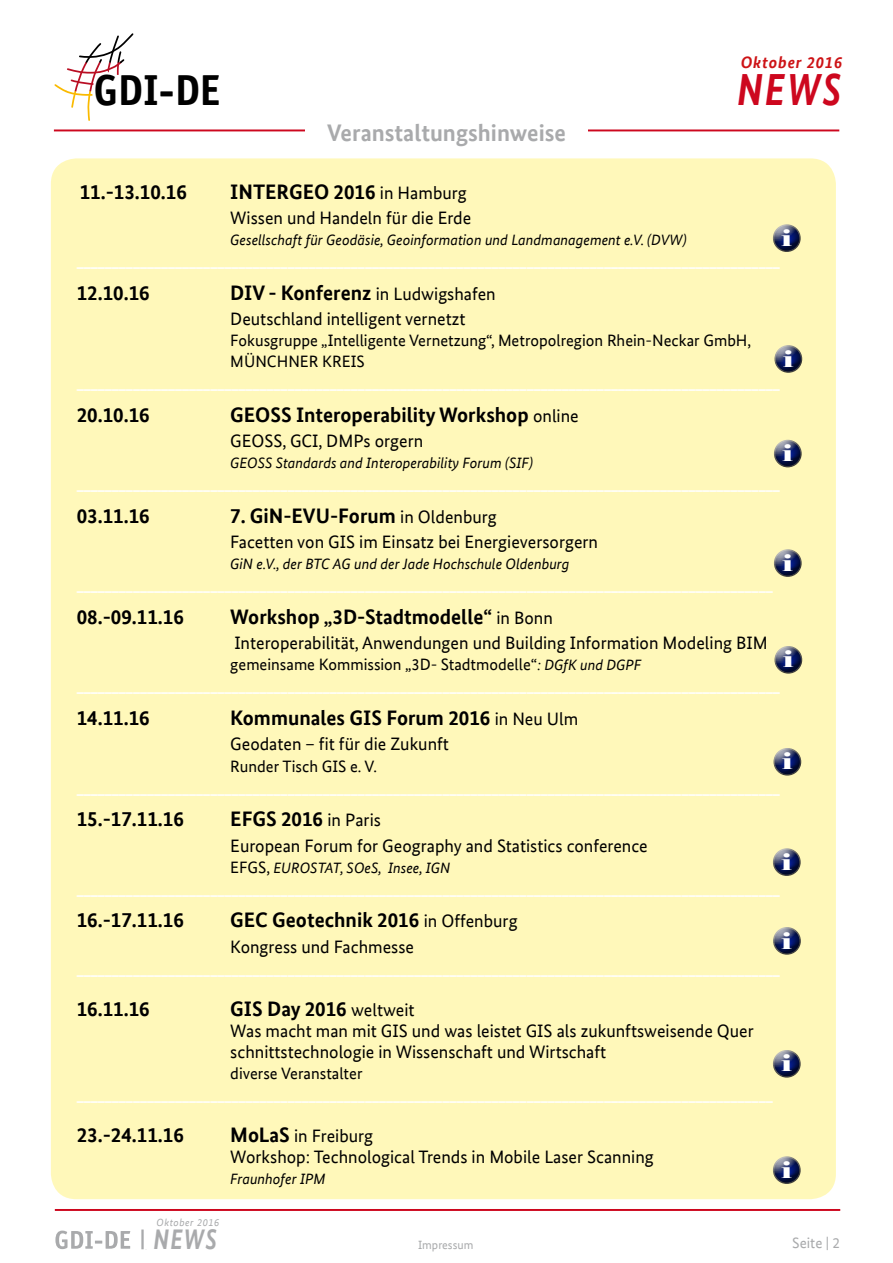
<style>
.page{position:relative;width:893px;height:1263px;background:#fff}
.page>*{position:absolute;margin:0;border:0;box-sizing:border-box;transform-origin:0 0}
.t1{font:italic 700 45px "Bundes Sans Web";color:#cd071e;scale:.85 1}
.t2{font:700 43.5px "Officina Sans";color:#000}
.t3{font:italic 700 28.35px "Bundes Sans Web";color:#a9aaac;scale:.82 1}
.t4{font:700 24px "Bundes Sans Web";color:#a9aaac}
.t5{font:22.95px "Elephant";color:#fff;scale:1.35 1}
.Inhaltsverzeichnis-Ü{font:700 21px "Bundes Sans Web";color:#000}
.Inhaltsverzeichnis-Ü-2{font:18px/21px "Bundes Sans Web";color:#000}
.Inhaltsverzeichnis-Ü-3{font:700 16.5px "Bundes Sans Web";color:#fff}
.Inhaltsverzeichnis-Ü-4{font:16.5px "Bundes Sans Web";color:#000}
.t6{font:italic 700 16.5px "Bundes Sans Web";letter-spacing:.05em;color:#cd1316}
.Inhaltsverzeichnis-Ü-5{font:italic 15px "Bundes Sans Web";color:#000}
.t7{font:15px "Bundes Sans Web";color:#a9aaac}
.t8{font:12px "Bundes Sans Web";color:#a9aaac}
.t9{font:italic 10.35px "Bundes Sans Web";letter-spacing:.05em;color:#a9aaac}
.s1{font-weight:400;font-size:18px}
.s2{font-weight:700;font-size:21px}
.s3{font-style:italic;font-size:15px}
.s4{font-style:normal;font-size:16.5px}
</style>
<div class="page">
<div style="left:51px;top:158px;width:785px;height:1041px;background:#fff8ba;border-radius:26px"></div>
<hr style="left:54px;top:129px;width:785px;height:2px;background:#cd071e">
<svg style="left:54px;top:33px;width:80px;height:88px"></svg>
<hr style="left:55px;top:1209px;width:785px;height:2px;background:#cd071e">
<svg style="left:151px;top:1199px;width:69px;height:12px"></svg>
<svg style="left:55px;top:1229px;width:89px;height:21px"></svg>
<div style="left:766px;top:224px;width:45px;height:29px;background:#000;opacity:.75"></div>
<div style="left:766px;top:848px;width:45px;height:29px;background:#000;opacity:.75"></div>
<div style="left:766px;top:927px;width:46px;height:29px;background:#000;opacity:.75"></div>
<div style="left:766px;top:1050px;width:45px;height:29px;background:#000;opacity:.75"></div>
<div style="left:768px;top:345px;width:45px;height:29px;background:#000;opacity:.75"></div>
<div style="left:768px;top:646px;width:45px;height:29px;background:#000;opacity:.75"></div>
<div style="left:767px;top:549px;width:45px;height:29px;background:#000;opacity:.75"></div>
<div style="left:766px;top:1156px;width:45px;height:29px;background:#000;opacity:.75"></div>
<div style="left:767px;top:440px;width:45px;height:29px;background:#000;opacity:.75"></div>
<div style="left:767px;top:748px;width:45px;height:29px;background:#000;opacity:.75"></div>
<div style="left:305px;top:115px;width:283px;height:33px;background:#fff"></div>
<p class="t6" style="left:741px;top:53px;width:103px">Oktober 2016</p>
<h2 class="t2" style="left:93px;top:63px;width:128px">GDI-DE</h2>
<h1 class="t1" style="left:737px;top:63px;width:124px">NEWS</h1>
<p class="t4" style="left:327px;top:119px;width:240px">Veranstaltungshinweise</p>
<p class="Inhaltsverzeichnis-Ü" style="left:80px;top:180px;width:109px">11.-13.10.16</p>
<p class="Inhaltsverzeichnis-Ü" style="left:230px;top:180px;width:238px">INTERGEO 2016 <span class="s1">in Hamburg</span></p>
<p class="Inhaltsverzeichnis-Ü-2" style="left:230px;top:208px;width:242px">Wissen und Handeln für die Erde</p>
<p class="Inhaltsverzeichnis-Ü-5" style="left:230px;top:232px;width:458px">Gesellschaft für Geodäsie, Geoinformation und Landmanagement e.V. (DVW)</p>
<p class="Inhaltsverzeichnis-Ü-3" style="left:77px;top:251px;width:704px">____________________________________________________________________________________________________</p>
<p class="Inhaltsverzeichnis-Ü" style="left:77px;top:281px;width:74px">12.10.16</p>
<p class="Inhaltsverzeichnis-Ü-2" style="left:230px;top:283px;width:267px"><span class="s2">DIV - Konferenz</span> in Ludwigshafen</p>
<p class="Inhaltsverzeichnis-Ü-2" style="left:230px;top:309px;width:237px">Deutschland intelligent vernetzt</p>
<p class="Inhaltsverzeichnis-Ü-4" style="left:230px;top:331px;width:522px">Fokusgruppe „Intelligente Vernetzung“, Metropolregion Rhein-Neckar GmbH,</p>
<p class="Inhaltsverzeichnis-Ü-4" style="left:230px;top:352px;width:136px">MÜNCHNER KREIS</p>
<p class="Inhaltsverzeichnis-Ü-3" style="left:77px;top:373px;width:704px">____________________________________________________________________________________________________</p>
<p class="Inhaltsverzeichnis-Ü" style="left:77px;top:403px;width:74px">20.10.16</p>
<p class="Inhaltsverzeichnis-Ü" style="left:230px;top:403px;width:350px">GEOSS Interoperability Workshop <span class="s1">online</span></p>
<p class="Inhaltsverzeichnis-Ü-2" style="left:230px;top:431px;width:195px">GEOSS, GCI, DMPs orgern</p>
<p class="Inhaltsverzeichnis-Ü-5" style="left:230px;top:455px;width:304px">GEOSS Standards and Interoperability Forum (SIF)</p>
<p class="Inhaltsverzeichnis-Ü-3" style="left:77px;top:474px;width:704px">____________________________________________________________________________________________________</p>
<p class="Inhaltsverzeichnis-Ü" style="left:77px;top:504px;width:74px">03.11.16</p>
<p class="Inhaltsverzeichnis-Ü" style="left:230px;top:504px;width:268px">7. GiN-EVU-Forum <span class="s1">in Oldenburg</span></p>
<p class="Inhaltsverzeichnis-Ü-2" style="left:230px;top:532px;width:369px">Facetten von GIS im Einsatz bei Energieversorgern</p>
<p class="Inhaltsverzeichnis-Ü-5" style="left:230px;top:556px;width:341px">GiN e.V., der BTC AG und der Jade Hochschule Oldenburg</p>
<p class="Inhaltsverzeichnis-Ü-3" style="left:77px;top:575px;width:697px">___________________________________________________________________________________________________</p>
<p class="Inhaltsverzeichnis-Ü" style="left:77px;top:605px;width:109px">08.-09.11.16</p>
<p class="Inhaltsverzeichnis-Ü" style="left:230px;top:605px;width:324px">Workshop „3D-Stadtmodelle“ <span class="s1">in Bonn</span></p>
<p class="Inhaltsverzeichnis-Ü-2" style="left:234px;top:633px;width:535px">Interoperabilität, Anwendungen und Building Information Modeling BIM</p>
<p class="Inhaltsverzeichnis-Ü-4" style="left:230px;top:655px;width:413px">gemeinsame Kommission „3D- Stadtmodelle“<span class="s3">: DGfK und DGPF</span></p>
<p class="Inhaltsverzeichnis-Ü-3" style="left:77px;top:676px;width:704px">____________________________________________________________________________________________________</p>
<p class="Inhaltsverzeichnis-Ü" style="left:77px;top:706px;width:74px">14.11.16</p>
<p class="Inhaltsverzeichnis-Ü" style="left:230px;top:706px;width:350px">Kommunales GIS Forum 2016 <span class="s1">in Neu Ulm</span></p>
<p class="Inhaltsverzeichnis-Ü-2" style="left:230px;top:734px;width:220px">Geodaten – fit für die Zukunft</p>
<p class="Inhaltsverzeichnis-Ü-4" style="left:230px;top:756px;width:148px">Runder Tisch GIS e. V.</p>
<p class="Inhaltsverzeichnis-Ü-3" style="left:77px;top:777px;width:704px">____________________________________________________________________________________________________</p>
<p class="Inhaltsverzeichnis-Ü" style="left:77px;top:807px;width:109px">15.-17.11.16</p>
<p class="Inhaltsverzeichnis-Ü" style="left:230px;top:807px;width:152px">EFGS 2016 <span class="s1">in Paris</span></p>
<p class="Inhaltsverzeichnis-Ü-2" style="left:230px;top:835px;width:419px">European Forum for Geography and Statistics conference</p>
<p class="Inhaltsverzeichnis-Ü-5" style="left:230px;top:859px;width:221px"><span class="s4">EFGS,</span> EUROSTAT, SOeS, Insee, IGN</p>
<p class="Inhaltsverzeichnis-Ü-3" style="left:77px;top:878px;width:704px">____________________________________________________________________________________________________</p>
<p class="Inhaltsverzeichnis-Ü" style="left:77px;top:908px;width:109px">16.-17.11.16</p>
<p class="Inhaltsverzeichnis-Ü" style="left:230px;top:908px;width:289px">GEC Geotechnik 2016 <span class="s1">in Offenburg</span></p>
<p class="Inhaltsverzeichnis-Ü-2" style="left:230px;top:936px;width:185px">Kongress und Fachmesse</p>
<p class="Inhaltsverzeichnis-Ü-3" style="left:77px;top:958px;width:704px">____________________________________________________________________________________________________</p>
<p class="Inhaltsverzeichnis-Ü" style="left:77px;top:996px;width:74px">16.11.16</p>
<p class="Inhaltsverzeichnis-Ü" style="left:230px;top:996px;width:186px">GIS Day 2016 <span class="s1">weltweit</span></p>
<p class="Inhaltsverzeichnis-Ü-2" style="left:230px;top:1020px;width:525px">Was macht man mit GIS und was leistet GIS als zukunftsweisende Quer schnittstechnologie in Wissenschaft und Wirtschaft</p>
<p class="Inhaltsverzeichnis-Ü-4" style="left:230px;top:1063px;width:134px">diverse Veranstalter</p>
<p class="Inhaltsverzeichnis-Ü-3" style="left:77px;top:1084px;width:697px">___________________________________________________________________________________________________</p>
<p class="Inhaltsverzeichnis-Ü" style="left:77px;top:1122px;width:109px">23.-24.11.16</p>
<p class="Inhaltsverzeichnis-Ü-2" style="left:230px;top:1125px;width:144px"><span class="s2">MoLaS</span> in Freiburg</p>
<p class="Inhaltsverzeichnis-Ü-2" style="left:230px;top:1146px;width:425px">Workshop: Technological Trends in Mobile Laser Scanning</p>
<p class="Inhaltsverzeichnis-Ü-5" style="left:230px;top:1170px;width:97px">Fraunhofer IPM</p>
<p class="t5" style="left:781px;top:223px;width:9px">i</p>
<p class="t5" style="left:783px;top:344px;width:9px">i</p>
<p class="t5" style="left:782px;top:439px;width:9px">i</p>
<p class="t5" style="left:782px;top:548px;width:9px">i</p>
<p class="t5" style="left:783px;top:645px;width:9px">i</p>
<p class="t5" style="left:782px;top:747px;width:9px">i</p>
<p class="t5" style="left:781px;top:847px;width:9px">i</p>
<p class="t5" style="left:782px;top:926px;width:9px">i</p>
<p class="t5" style="left:781px;top:1049px;width:9px">i</p>
<p class="t5" style="left:781px;top:1155px;width:9px">i</p>
<p class="t9" style="left:157px;top:1216px;width:64px">Oktober 2016</p>
<h3 class="t3" style="left:153px;top:1223px;width:79px">NEWS</h3>
<p class="t8" style="left:418px;top:1238px;width:57px">Impressum</p>
<p class="t7" style="left:792px;top:1234px;width:49px">Seite | 2</p>
</div>
